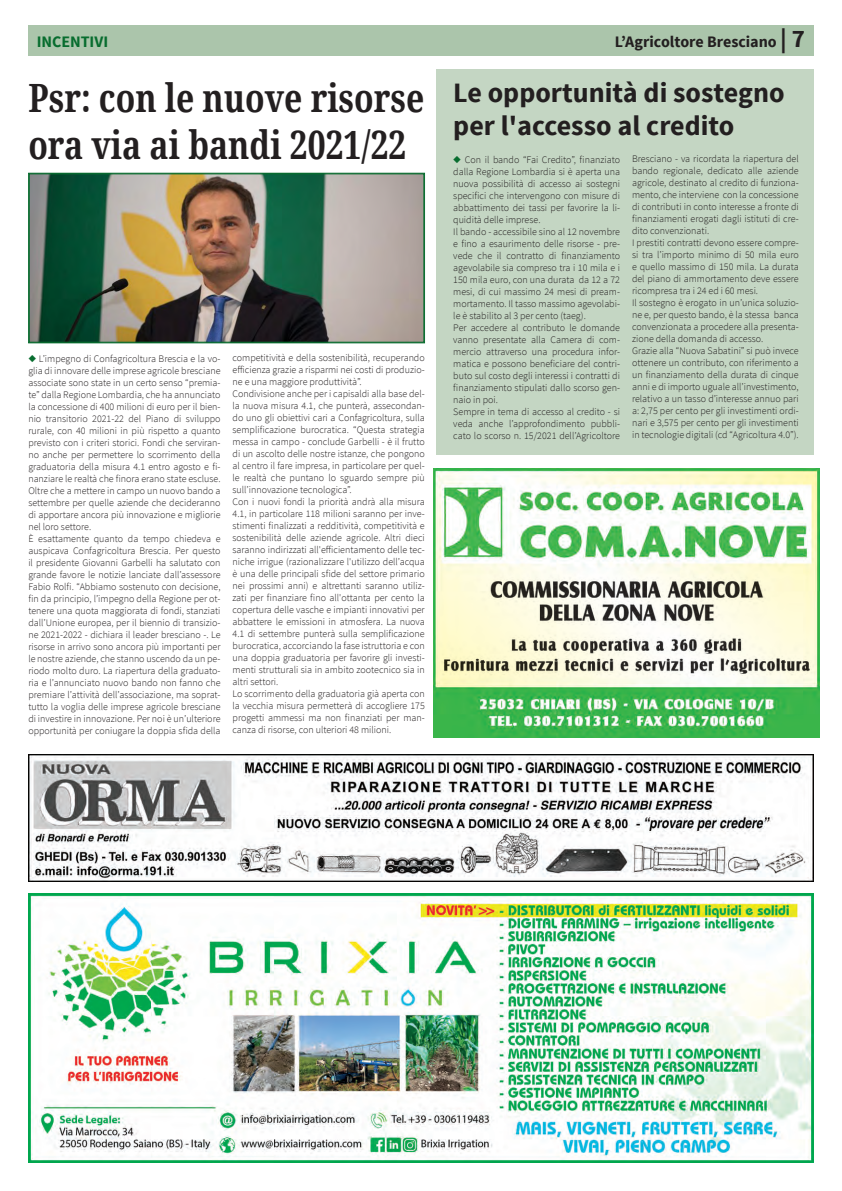
<style>
.page{position:relative;width:842px;height:1191px;background:#fff}
.page>*{position:absolute;margin:0;border:0;box-sizing:border-box;transform-origin:0 0}
.TITOLI_articoli_BIG{font:700 39px/46.8px "Noto Serif";color:#231f20;scale:.82 1}
.Titoli_BOX{font:700 28px/33.6px "Source Sans Pro";color:#231f20}
.t1{font:700 16px "Source Sans Pro";letter-spacing:-.005em;color:#231f20}
.t2{font:700 16px "Source Sans Pro";letter-spacing:-.005em;color:#086d2f}
.Testo_lungo{font:300 10px/12px "Source Sans Pro";color:#231f20;text-align:justify}
.s1{font-size:25px}
.s2{color:#086d2f}
</style>
<div class="page">
<div style="left:28px;top:26px;width:786px;height:30px;background:#abc5ab"></div>
<img style="left:29px;top:893px;width:785px;height:269px">
<img style="left:29px;top:754px;width:785px;height:128px">
<div style="left:436px;top:69px;width:378px;height:385px;background:#c4d6c3"></div>
<img style="left:28px;top:173px;width:397px;height:170px">
<div style="left:29px;top:174px;width:395px;height:168px;border:1px solid #086d2f"></div>
<img style="left:434px;top:468px;width:385px;height:269px">
<p class="t2" style="left:37px;top:32px;width:73px">INCENTIVI</p>
<p class="t1" style="left:615px;top:32px;width:192px">L’Agricoltore Bresciano <span class="s1">| 7</span></p>
<p class="Titoli_BOX" style="left:453px;top:76px;width:333px">Le opportunità di sostegno per l'accesso al credito</p>
<p class="Testo_lungo" style="left:453px;top:154px;width:168px"><span class="s2">◆</span> Con il bando “Fai Credito”, finanziato dalla Regione Lombardia si è aperta una nuova possibilità di accesso ai sostegni specifici che intervengono con misure di abbattimento dei tassi per favorire la li&shy;quidità delle imprese.</p>
<p class="Testo_lungo" style="left:453px;top:226px;width:168px">Il bando - accessibile sino al 12 novembre e fino a esaurimento delle risorse - pre&shy;vede che il contratto di finanziamento agevolabile sia compreso tra i 10 mila e i 150 mila euro, con una durata da 12 a 72 mesi, di cui massimo 24 mesi di pream&shy;mortamento. Il tasso massimo agevolabi&shy;le è stabilito al 3 per cento (taeg).</p>
<p class="Testo_lungo" style="left:453px;top:322px;width:168px">Per accedere al contributo le domande vanno presentate alla Camera di com&shy;mercio attraverso una procedura infor&shy;matica e possono beneficiare del contri&shy;buto sul costo degli interessi i contratti di finanziamento stipulati dallo scorso gen&shy;naio in poi.</p>
<p class="Testo_lungo" style="left:453px;top:406px;width:168px">Sempre in tema di accesso al credito - si veda anche l’approfondimento pubbli&shy;cato lo scorso n. 15/2021 dell’Agricoltore</p>
<p class="TITOLI_articoli_BIG" style="left:28px;top:74px;width:485px">Psr: con le nuove risorse ora via ai bandi 2021/22</p>
<p class="Testo_lungo" style="left:632px;top:153px;width:168px">Bresciano - va ricordata la riapertura del bando regionale, dedicato alle aziende agricole, destinato al credito di funziona&shy;mento, che interviene con la concessione di contributi in conto interesse a fronte di finanziamenti erogati dagli istituti di cre&shy;dito convenzionati.</p>
<p class="Testo_lungo" style="left:632px;top:237px;width:168px">I prestiti contratti devono essere compre&shy;si tra l’importo minimo di 50 mila euro e quello massimo di 150 mila. La durata del piano di ammortamento deve essere ricompresa tra i 24 ed i 60 mesi.</p>
<p class="Testo_lungo" style="left:632px;top:297px;width:168px">Il sostegno è erogato in un’unica soluzio&shy;ne e, per questo bando, è la stessa banca convenzionata a procedere alla presenta&shy;zione della domanda di accesso.</p>
<p class="Testo_lungo" style="left:632px;top:345px;width:168px">Grazie alla “Nuova Sabatini” si può invece ottenere un contributo, con riferimento a un finanziamento della durata di cinque anni e di importo uguale all’investimento, relativo a un tasso d’interesse annuo pari a: 2,75 per cento per gli investimenti ordi&shy;nari e 3,575 per cento per gli investimenti in tecnologie digitali (cd “Agricoltura 4.0”).</p>
<p class="Testo_lungo" style="left:233px;top:352px;width:194px">competitività e della sostenibilità, recuperando efficienza grazie a risparmi nei costi di produzio&shy;ne e una maggiore produttività”.</p>
<p class="Testo_lungo" style="left:233px;top:388px;width:194px">Condivisione anche per i capisaldi alla base del&shy;la nuova misura 4.1, che punterà, assecondan&shy;do uno gli obiettivi cari a Confagricoltura, sulla semplificazione burocratica. “Questa strategia messa in campo - conclude Garbelli - è il frutto di un ascolto delle nostre istanze, che pongono al centro il fare impresa, in particolare per quel&shy;le realtà che puntano lo sguardo sempre più sull’innovazione tecnologica”.</p>
<p class="Testo_lungo" style="left:233px;top:496px;width:194px">Con i nuovi fondi la priorità andrà alla misura 4.1, in particolare 118 milioni saranno per inve&shy;stimenti finalizzati a redditività, competitività e sostenibilità delle aziende agricole. Altri dieci saranno indirizzati all'efficientamento delle tec&shy;niche irrigue (razionalizzare l'utilizzo dell’acqua è una delle principali sfide del settore primario nei prossimi anni) e altrettanti saranno utiliz&shy;zati per finanziare fino all'ottanta per cento la copertura delle vasche e impianti innovativi per abbattere le emissioni in atmosfera. La nuova 4.1 di settembre punterà sulla semplificazione burocratica, accorciando la fase istruttoria e con una doppia graduatoria per favorire gli investi&shy;menti strutturali sia in ambito zootecnico sia in altri settori.</p>
<p class="Testo_lungo" style="left:233px;top:688px;width:194px">Lo scorrimento della graduatoria già aperta con la vecchia misura permetterà di accogliere 175 progetti ammessi ma non finanziati per man&shy;canza di risorse, con ulteriori 48 milioni.</p>
<p class="Testo_lungo" style="left:28px;top:353px;width:194px"><span class="s2">◆</span> L’impegno di Confagricoltura Brescia e la vo&shy;glia di innovare delle imprese agricole bresciane associate sono state in un certo senso “premia&shy;te” dalla Regione Lombardia, che ha annunciato la concessione di 400 milioni di euro per il bien&shy;nio transitorio 2021-22 del Piano di sviluppo rurale, con 40 milioni in più rispetto a quanto previsto con i criteri storici. Fondi che serviran&shy;no anche per permettere lo scorrimento della graduatoria della misura 4.1 entro agosto e fi&shy;nanziare le realtà che finora erano state escluse.<br>Oltre che a mettere in campo un nuovo bando a settembre per quelle aziende che decideranno di apportare ancora più innovazione e migliorie nel loro settore.</p>
<p class="Testo_lungo" style="left:28px;top:533px;width:194px">È esattamente quanto da tempo chiedeva e auspicava Confagricoltura Brescia. Per questo il presidente Giovanni Garbelli ha salutato con grande favore le notizie lanciate dall’assessore Fabio Rolfi. “Abbiamo sostenuto con decisione, fin da principio, l’impegno della Regione per ot&shy;tenere una quota maggiorata di fondi, stanziati dall’Unione europea, per il biennio di transizio&shy;ne 2021-2022 - dichiara il leader bresciano -. Le risorse in arrivo sono ancora più importanti per le nostre aziende, che stanno uscendo da un pe&shy;riodo molto duro. La riapertura della graduato&shy;ria e l’annunciato nuovo bando non fanno che premiare l’attività dell’associazione, ma soprat&shy;tutto la voglia delle imprese agricole bresciane di investire in innovazione. Per noi è un’ulteriore opportunità per coniugare la doppia sfida della</p>
</div>
